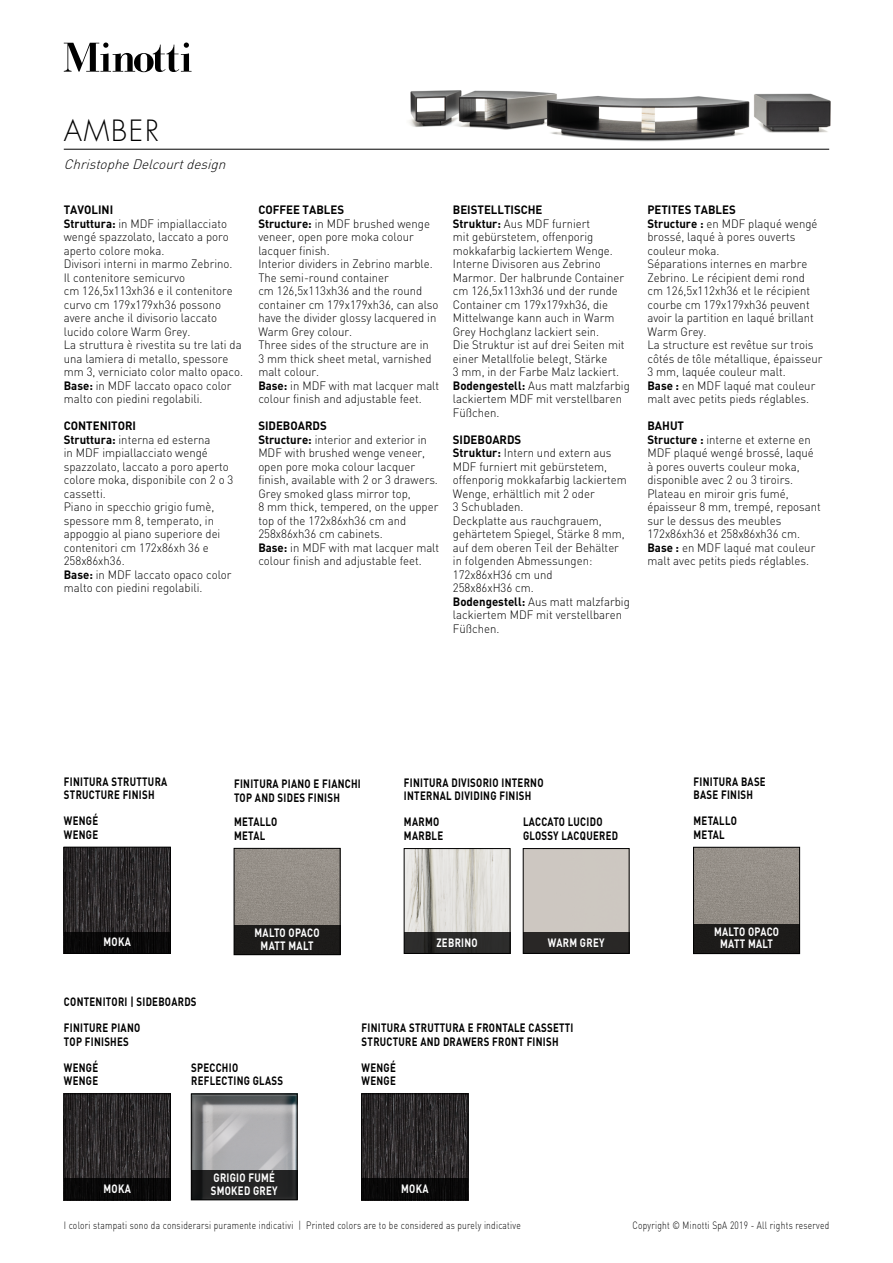
<style>
.page{position:relative;width:893px;height:1263px;background:#fff}
.page>*{position:absolute;margin:0;border:0;box-sizing:border-box;transform-origin:0 0}
.t1{font:300 28.5px "Futura";letter-spacing:.06em;color:#000}
.t2{font:italic 300 13.5px "DIN";color:#000}
.t3{font:300 12px/13.5px "DIN";color:#000;scale:.95 1}
.t4{font:700 12px/13.5px "DIN";letter-spacing:.03em;color:#000;scale:.8 1}
.t5{font:700 12px/12.5px "DIN";letter-spacing:.03em;color:#fff;text-align:center;scale:.8 1}
.t6{font:300 10.5px "DIN";letter-spacing:.03em;color:#000;scale:.8 1}
.s1{font-weight:700}
</style>
<div class="page">
<svg style="left:64px;top:43px;width:128px;height:29px"></svg>
<hr style="left:64px;top:149px;width:765px;height:1px;background:#000">
<img style="left:193px;top:1096px;width:102px;height:74px">
<div style="left:191px;top:1094px;width:106px;height:106px;border:1px solid #000"></div>
<div style="left:191px;top:1170px;width:106px;height:30px;background:linear-gradient(to right,#1e1e1e,#262728)"></div>
<img style="left:406px;top:850px;width:102px;height:82px">
<div style="left:404px;top:848px;width:106px;height:106px;border:1px solid #000"></div>
<svg style="left:404px;top:932px;width:106px;height:22px;background:#282827"></svg>
<img style="left:695px;top:849px;width:103px;height:75px">
<div style="left:693px;top:847px;width:107px;height:107px;border:1px solid #000"></div>
<div style="left:693px;top:924px;width:107px;height:29px;background:#1c1b1a"></div>
<div style="left:523px;top:848px;width:106px;height:105px;border:1px solid #000"></div>
<div style="left:523px;top:932px;width:106px;height:21px;background:#292726"></div>
<img style="left:363px;top:1095px;width:103px;height:84px">
<div style="left:361px;top:1093px;width:107px;height:107px;border:1px solid #000"></div>
<div style="left:362px;top:1179px;width:106px;height:21px;background:#090808"></div>
<img style="left:66px;top:1095px;width:103px;height:84px">
<div style="left:64px;top:1093px;width:107px;height:107px;border:1px solid #000"></div>
<div style="left:64px;top:1179px;width:106px;height:21px;background:#090809"></div>
<img style="left:66px;top:849px;width:103px;height:83px">
<div style="left:64px;top:847px;width:107px;height:107px;border:1px solid #000"></div>
<div style="left:64px;top:932px;width:106px;height:21px;background:#090809"></div>
<img style="left:236px;top:850px;width:102px;height:75px">
<div style="left:234px;top:848px;width:106px;height:107px;border:1px solid #000"></div>
<div style="left:234px;top:925px;width:106px;height:30px;background:#1c1b1a"></div>
<img style="left:409px;top:90px;width:422px;height:52px">
<h1 class="t1" style="left:64px;top:113px;width:97px">AMBER</h1>
<p class="t2" style="left:64px;top:156px;width:168px">ChristopheDelcourtdesign</p>
<p class="t3" style="left:64px;top:203px;width:190px"><span class="s1">TAVOLINI<br>Struttura:</span> in MDF impiallacciato wengé spazzolato, laccato a poro aperto colore moka.<br>Divisori interni in marmo Zebrino.<br>Il contenitore semicurvo<br>cm 126,5x113xh36 e il contenitore curvo cm 179x179xh36 possono avere anche il divisorio laccato lucido colore Warm Grey.<br>La struttura è rivestita su tre lati da una lamiera di metallo, spessore mm 3, verniciato color malto opaco.<br><span class="s1">Base:</span> in MDF laccato opaco color malto con piedini regolabili.</p>
<p class="t3" style="left:64px;top:419px;width:180px"><span class="s1">CONTENITORI<br>Struttura:</span> interna ed esterna<br>in MDF impiallacciato wengé spazzolato, laccato a poro aperto colore moka, disponibile con 2 o 3 cassetti.<br>Piano in specchio grigio fumè, spessore mm 8, temperato, in appoggio al piano superiore dei contenitori cm 172x86xh 36 e<br>258x86xh36.<br><span class="s1">Base:</span> in MDF laccato opaco color malto con piedini regolabili.</p>
<p class="t3" style="left:258px;top:203px;width:192px"><span class="s1">COFFEE TABLES<br>Structure:</span> in MDF brushed wenge veneer, open pore moka colour lacquer finish.<br>Interior dividers in Zebrino marble.<br>The semi-round container<br>cm 126,5x113xh36 and the round container cm 179x179xh36, can also have the divider glossy lacquered in<br>Warm Grey colour.<br>Three sides of the structure are in<br>3 mm thick sheet metal, varnished malt colour.<br><span class="s1">Base:</span> in MDF with mat lacquer malt colour finish and adjustable feet.</p>
<p class="t3" style="left:258px;top:419px;width:192px"><span class="s1">SIDEBOARDS<br>Structure:</span> interior and exterior in<br>MDF with brushed wenge veneer, open pore moka colour lacquer finish, available with 2 or 3 drawers.<br>Grey smoked glass mirror top,<br>8 mm thick, tempered, on the upper top of the 172x86xh36 cm and<br>258x86xh36 cm cabinets.<br><span class="s1">Base:</span> in MDF with mat lacquer malt colour finish and adjustable feet.</p>
<p class="t3" style="left:453px;top:203px;width:188px"><span class="s1">BEISTELLTISCHE<br>Struktur:</span> Aus MDF furniert<br>mit gebürstetem, offenporig mokkafarbig lackiertem Wenge.<br>Interne Divisoren aus Zebrino<br>Marmor. Der halbrunde Container cm 126,5x113xh36 und der runde<br>Container cm 179x179xh36, die<br>Mittelwange kann auch in Warm<br>Grey Hochglanz lackiert sein.<br>Die Struktur ist auf drei Seiten mit einer Metallfolie belegt, Stärke<br>3 mm, in der Farbe Malz lackiert.<br><span class="s1">Bodengestell:</span> Aus matt malzfarbig lackiertem MDF mit verstellbaren<br>Füßchen.</p>
<p class="t3" style="left:453px;top:432px;width:188px"><span class="s1">SIDEBOARDS<br>Struktur:</span> Intern und extern aus<br>MDF furniert mit gebürstetem, offenporig mokkafarbig lackiertem<br>Wenge, erhältlich mit 2 oder<br>3 Schubladen.<br>Deckplatte aus rauchgrauem, gehärtetem Spiegel, Stärke 8 mm, auf dem oberen Teil der Behälter in folgenden Abmessungen:<br>172x86xH36 cm und<br>258x86xH36 cm.<br><span class="s1">Bodengestell:</span> Aus matt malzfarbig lackiertem MDF mit verstellbaren<br>Füßchen.</p>
<p class="t3" style="left:647px;top:203px;width:186px"><span class="s1">PETITES TABLES<br>Structure :</span> en MDF plaqué wengé brossé, laqué à pores ouverts couleur moka.<br>Séparations internes en marbre<br>Zebrino. Le récipient demi rond cm 126,5x112xh36 et le récipient courbe cm 179x179xh36 peuvent avoir la partition en laqué brillant<br>Warm Grey.<br>La structure est revêtue sur trois côtés de tôle métallique, épaisseur<br>3 mm, laquée couleur malt.<br><span class="s1">Base :</span> en MDF laqué mat couleur malt avec petits pieds réglables.</p>
<p class="t3" style="left:647px;top:419px;width:184px"><span class="s1">BAHUT<br>Structure :</span> interne et externe en<br>MDF plaqué wengé brossé, laqué à pores ouverts couleur moka, disponible avec 2 ou 3 tiroirs.<br>Plateau en miroir gris fumé, épaisseur 8 mm, trempé, reposant sur le dessus des meubles<br>172x86xh36 et 258x86xh36 cm.<br><span class="s1">Base :</span> en MDF laqué mat couleur malt avec petits pieds réglables.</p>
<p class="t4" style="left:64px;top:774px;width:131px">FINITURA STRUTTURA<br>STRUCTURE FINISH</p>
<p class="t4" style="left:64px;top:814px;width:44px">WENGÉ<br>WENGE</p>
<p class="t4" style="left:693px;top:774px;width:92px">FINITURA BASE<br>BASE FINISH</p>
<p class="t4" style="left:404px;top:775px;width:176px">FINITURA DIVISORIO INTERNO<br>INTERNAL DIVIDING FINISH</p>
<p class="t4" style="left:404px;top:815px;width:51px">MARMO<br>MARBLE</p>
<p class="t4" style="left:234px;top:776px;width:160px">FINITURA PIANO E FIANCHI<br>TOP AND SIDES FINISH</p>
<p class="t4" style="left:234px;top:815px;width:56px">METALLO<br>METAL</p>
<p class="t4" style="left:693px;top:814px;width:56px">METALLO<br>METAL</p>
<p class="t4" style="left:523px;top:815px;width:120px">LACCATO LUCIDO<br>GLOSSY LACQUERED</p>
<p class="t5" style="left:103px;top:935px;width:36px">MOKA</p>
<p class="t5" style="left:255px;top:926px;width:83px">MALTO OPACO<br>MATT MALT</p>
<p class="t5" style="left:436px;top:935px;width:53px">ZEBRINO</p>
<p class="t5" style="left:548px;top:935px;width:73px">WARM GREY</p>
<p class="t5" style="left:714px;top:925px;width:83px">MALTO OPACO<br>MATT MALT</p>
<p class="t4" style="left:64px;top:994px;width:167px">CONTENITORI | SIDEBOARDS</p>
<p class="t4" style="left:64px;top:1021px;width:97px">FINITURE PIANO<br>TOP FINISHES</p>
<p class="t4" style="left:362px;top:1021px;width:266px">FINITURA STRUTTURA E FRONTALE CASSETTI<br>STRUCTURE AND DRAWERS FRONT FINISH</p>
<p class="t4" style="left:64px;top:1060px;width:44px">WENGÉ<br>WENGE</p>
<p class="t5" style="left:103px;top:1182px;width:36px">MOKA</p>
<p class="t4" style="left:191px;top:1060px;width:116px">SPECCHIO<br>REFLECTING GLASS</p>
<p class="t5" style="left:211px;top:1171px;width:85px;text-align:left">GRIGIO FUMÉ<br>SMOKED GREY</p>
<p class="t4" style="left:362px;top:1060px;width:44px">WENGÉ<br>WENGE</p>
<p class="t5" style="left:401px;top:1182px;width:36px">MOKA</p>
<p class="t6" style="left:64px;top:1219px;width:573px">I colori stampati sono da considerarsi puramente indicativi | Printed colors are to be considered as purely indicative</p>
<p class="t6" style="left:632px;top:1219px;width:248px">Copyright © Minotti SpA 2019 - All rights reserved</p>
</div>
